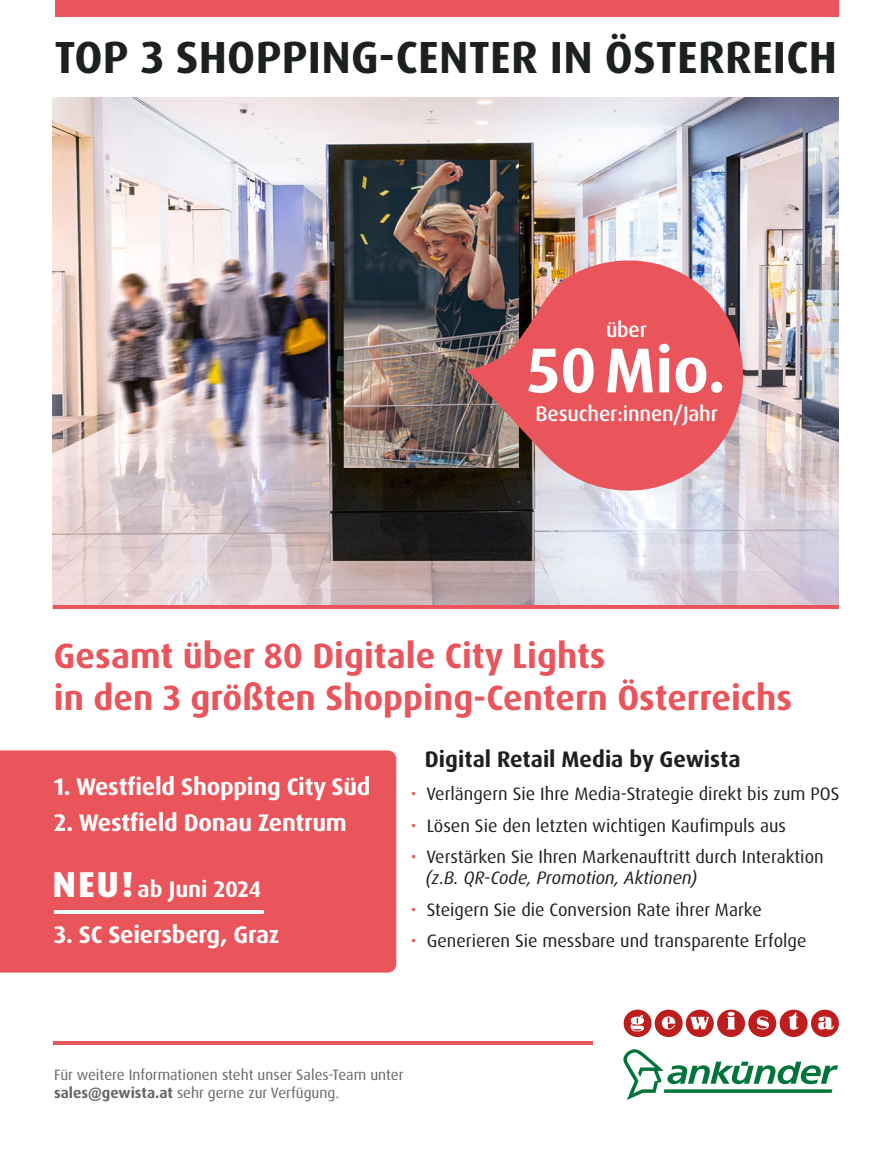
<style>
.page{position:relative;width:893px;height:1149px;background:#fff}
.page>*{position:absolute;margin:0;border:0;box-sizing:border-box;transform-origin:0 0}
.t1{font:700 63.3px "Dax Pro";color:#fff}
.t2{font:700 45px "Dax Pro";letter-spacing:.005em;color:#1c201f}
.t3{font:700 35.1px/42px "Dax Pro";color:#ea545b}
.t4{font:700 24px "Dax Pro";letter-spacing:-.01em;color:#fff}
.t5{font:700 22.5px "Dax Pro";color:#1c201f}
.t6{font:700 22.5px "Dax Pro";color:#fff}
.t7{font:500 21px "Dax Pro";letter-spacing:-.01em;color:#fff}
.t8{font:18px/21px "Dax Pro";color:#1c201f}
.t9{font:15px/18px "Dax Pro";color:#666766}
.s1{font-weight:800;font-size:36px}
.s2{color:#ea545b}
.s3{font-style:italic}
.s4{font-weight:700}
</style>
<div class="page">
<img style="left:53px;top:98px;width:785px;height:507px">
<hr style="left:53px;top:605px;width:786px;height:3px;background:#ea545b">
<div style="left:624px;top:1009px;width:28px;height:27px;background:#bd1d1d;border-radius:50%"></div>
<div style="left:655px;top:1009px;width:28px;height:27px;background:#bd1d1d;border-radius:50%"></div>
<div style="left:686px;top:1009px;width:28px;height:27px;background:#bd1d1d;border-radius:50%"></div>
<div style="left:717px;top:1009px;width:28px;height:27px;background:#bd1d1d;border-radius:50%"></div>
<div style="left:748px;top:1009px;width:28px;height:27px;background:#bd1d1d;border-radius:50%"></div>
<div style="left:780px;top:1009px;width:28px;height:27px;background:#bd1d1d;border-radius:50%"></div>
<div style="left:811px;top:1009px;width:28px;height:27px;background:#bd1d1d;border-radius:50%"></div>
<svg style="left:818px;top:1016px;width:16px;height:13px"></svg>
<svg style="left:789px;top:1012px;width:10px;height:18px"></svg>
<svg style="left:757px;top:1016px;width:12px;height:13px"></svg>
<svg style="left:727px;top:1011px;width:8px;height:18px"></svg>
<svg style="left:690px;top:1016px;width:19px;height:12px"></svg>
<svg style="left:662px;top:1016px;width:13px;height:13px"></svg>
<svg style="left:630px;top:1015px;width:14px;height:16px"></svg>
<div style="left:55px;top:0;width:784px;height:17px;background:#ea545b"></div>
<div style="left:0;top:750px;width:396px;height:222px;background:#ea545b"></div>
<img style="left:466px;top:251px;width:289px;height:252px">
<hr style="left:54px;top:910px;width:210px;height:3px;background:#fff">
<svg style="left:623px;top:1049px;width:215px;height:50px"></svg>
<hr style="left:53px;top:1041px;width:539px;height:3px;background:#ea545b">
<h2 class="t2" style="left:54px;top:28px;width:784px">TOP 3 SHOPPING-CENTER IN ÖSTERREICH</h2>
<p class="t7" style="left:606px;top:316px;width:42px">über</p>
<h1 class="t1" style="left:527px;top:329px;width:200px">50 Mio.</h1>
<p class="t7" style="left:536px;top:400px;width:184px">Besucher:innen/Jahr</p>
<h3 class="t3" style="left:54px;top:635px;width:740px">Gesamt über 80 Digitale City Lights<br>in den 3 größten Shopping-Centern Österreichs</h3>
<h3 class="t4" style="left:54px;top:770px;width:318px">1. Westfield Shopping City Süd</h3>
<h3 class="t4" style="left:54px;top:806px;width:294px">2. Westfield Donau Zentrum</h3>
<p class="t6" style="left:53px;top:874px;width:210px"><span class="s1">NEU!</span> ab Juni 2024</p>
<h3 class="t4" style="left:54px;top:919px;width:227px">3. SC Seiersberg, Graz</h3>
<p class="t5" style="left:425px;top:744px;width:317px">Digital Retail Media by Gewista</p>
<p class="t8" style="left:411px;top:783px;width:430px"><span class="s2">•</span> Verlängern Sie Ihre Media-Strategie direkt bis zum POS</p>
<p class="t8" style="left:411px;top:814px;width:376px"><span class="s2">•</span> Lösen Sie den letzten wichtigen Kaufimpuls aus</p>
<p class="t8" style="left:426px;top:846px;width:399px;text-indent:-15px"><span class="s2">•</span> Verstärken Sie Ihren Markenauftritt durch Interaktion <span class="s3">(z.B. QR-Code, Promotion, Aktionen)</span></p>
<p class="t8" style="left:411px;top:898px;width:352px"><span class="s2">•</span> Steigern Sie die Conversion Rate ihrer Marke</p>
<p class="t8" style="left:411px;top:930px;width:397px"><span class="s2">•</span> Generieren Sie messbare und transparente Erfolge</p>
<p class="t9" style="left:54px;top:1065px;width:351px">Für weitere Informationen steht unser Sales-Team unter <span class="s4">sales@gewista.at</span> sehr gerne zur Verfügung.</p>
</div>
